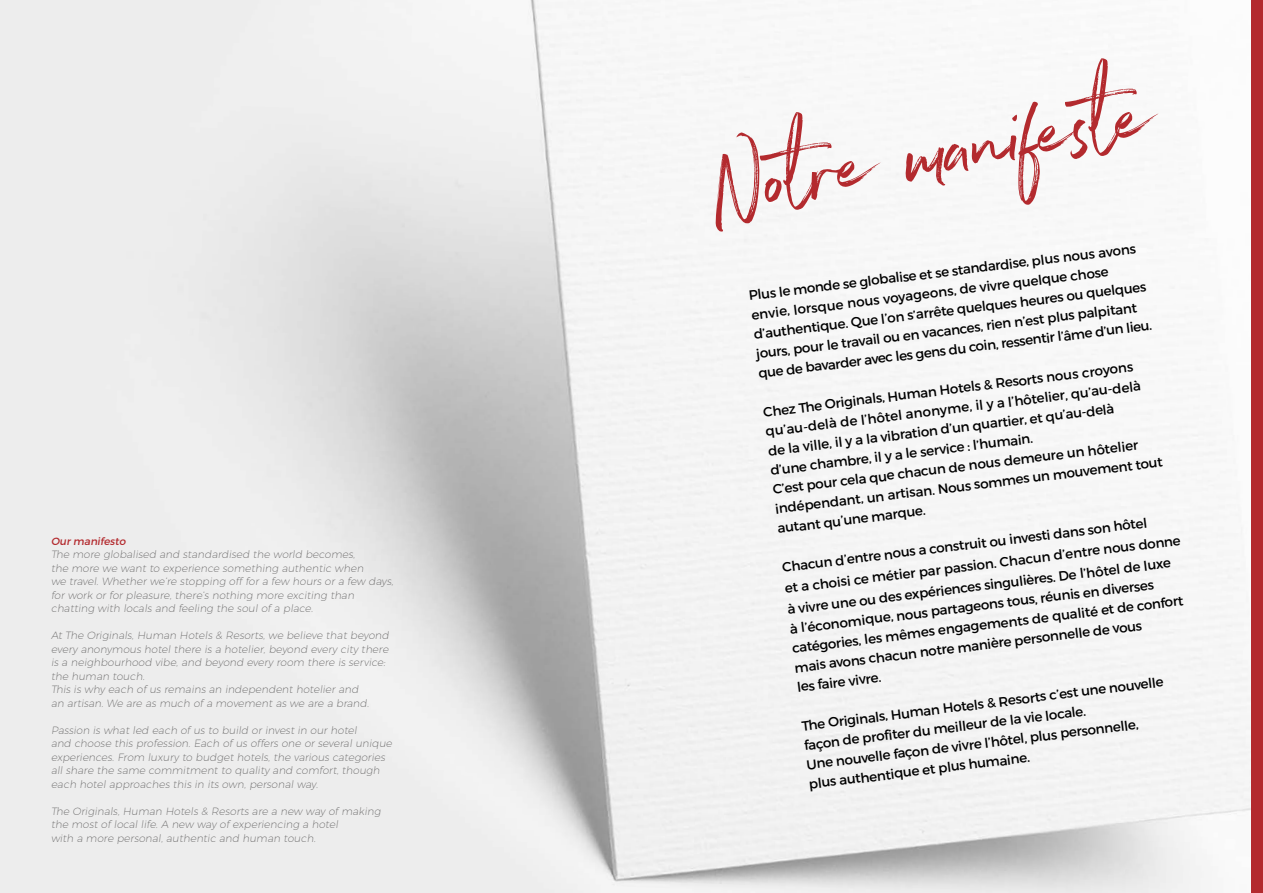
<style>
.page{position:relative;width:1263px;height:893px;background:#fff}
.page>*{position:absolute;margin:0;border:0;box-sizing:border-box;transform-origin:0 0}
.t1{font:112.5px "Northwell Alt";color:#b32a2e}
.t2{font:13.5px/19.5px "Trueno Rg";color:#000}
.t3{font:10.5px/13.5px "Trueno Ult Lt It";letter-spacing:.01em;color:#646363}
.t4{font:10.5px "Trueno Rg It";color:#b32a2e}
</style>
<div class="page">
<img style="left:0;top:0;width:1251px;height:893px">
<div style="left:1251px;top:0;width:12px;height:893px;background:#b32a2e"></div>
<p class="t4" style="left:51px;top:535px;width:76px">Our manifesto</p>
<p class="t3" style="left:51px;top:548px;width:344px">The more globalised and standardised the world becomes,<br>the more we want to experience something authentic when<br>we travel. Whether we’re stopping off for a few hours or a few days, for work or for pleasure, there’s nothing more exciting than chatting with locals and feeling the soul of a place.</p>
<p class="t3" style="left:51px;top:629px;width:339px">At The Originals, Human Hotels &amp; Resorts, we believe that beyond every anonymous hotel there is a hotelier, beyond every city there is a neighbourhood vibe, and beyond every room there is service: the human touch.</p>
<p class="t3" style="left:51px;top:683px;width:319px">This is why each of us remains an independent hotelier and an artisan. We are as much of a movement as we are a brand.</p>
<p class="t3" style="left:51px;top:723px;width:342px">Passion is what led each of us to build or invest in our hotel<br>and choose this profession. Each of us offers one or several unique experiences. From luxury to budget hotels, the various categories all share the same commitment to quality and comfort, though each hotel approaches this in its own, personal way.</p>
<p class="t3" style="left:51px;top:804px;width:331px">The Originals, Human Hotels &amp; Resorts are a new way of making the most of local life. A new way of experiencing a hotel<br>with a more personal, authentic and human touch.</p>
<p class="t1" style="left:697px;top:108px;width:452px;rotate:-10deg">Notre manifeste</p>
<p class="t2" style="left:748px;top:286px;width:397px;rotate:-7deg">Plus le monde se globalise et se standardise, plus nous avons envie, lorsque nous voyageons, de vivre quelque chose d’authentique. Que l’on s’arrête quelques heures ou quelques</p>
<p class="t2" style="left:755px;top:344px;width:385px;rotate:-7deg">jours, pour le travail ou en vacances, rien n’est plus palpitant</p>
<p class="t2" style="left:757px;top:364px;width:398px;rotate:-7deg">que de bavarder avec les gens du coin, ressentir l’âme d’un lieu.</p>
<p class="t2" style="left:762px;top:402px;width:374px;rotate:-7deg">Chez The Originals, Human Hotels &amp; Resorts nous croyons</p>
<p class="t2" style="left:764px;top:422px;width:379px;rotate:-7deg">qu’au-delà de l’hôtel anonyme, il y a l’hôtelier, qu’au-delà</p>
<p class="t2" style="left:767px;top:441px;width:350px;rotate:-7deg">de la ville, il y a la vibration d’un quartier, et qu’au-delà</p>
<p class="t2" style="left:769px;top:461px;width:266px;rotate:-7deg">d’une chambre, il y a le service : l’humain.</p>
<p class="t2" style="left:772px;top:480px;width:392px;rotate:-7deg">C’est pour cela que chacun de nous demeure un hôtelier indépendant, un artisan. Nous sommes un mouvement tout autant qu’une marque.</p>
<p class="t2" style="left:781px;top:557px;width:369px;rotate:-7deg">Chacun d’entre nous a construit ou investi dans son hôtel</p>
<p class="t2" style="left:784px;top:579px;width:400px;rotate:-7deg">et a choisi ce métier par passion. Chacun d’entre nous donne</p>
<p class="t2" style="left:786px;top:600px;width:388px;rotate:-7deg">à vivre une ou des expériences singulières. De l’hôtel de luxe</p>
<p class="t2" style="left:789px;top:619px;width:395px;rotate:-7deg">à l’économique, nous partageons tous, réunis en diverses catégories, les mêmes engagements de qualité et de confort</p>
<p class="t2" style="left:793px;top:658px;width:351px;rotate:-7deg">mais avons chacun notre manière personnelle de vous</p>
<p class="t2" style="left:796px;top:677px;width:86px;rotate:-7deg">les faire vivre.</p>
<p class="t2" style="left:801px;top:716px;width:366px;rotate:-7deg">The Originals, Human Hotels &amp; Resorts c’est une nouvelle</p>
<p class="t2" style="left:803px;top:736px;width:285px;rotate:-7deg">façon de profiter du meilleur de la vie locale.</p>
<p class="t2" style="left:805px;top:755px;width:336px;rotate:-7deg">Une nouvelle façon de vivre l’hôtel, plus personnelle,</p>
<p class="t2" style="left:808px;top:774px;width:224px;rotate:-7deg">plus authentique et plus humaine.</p>
</div>
